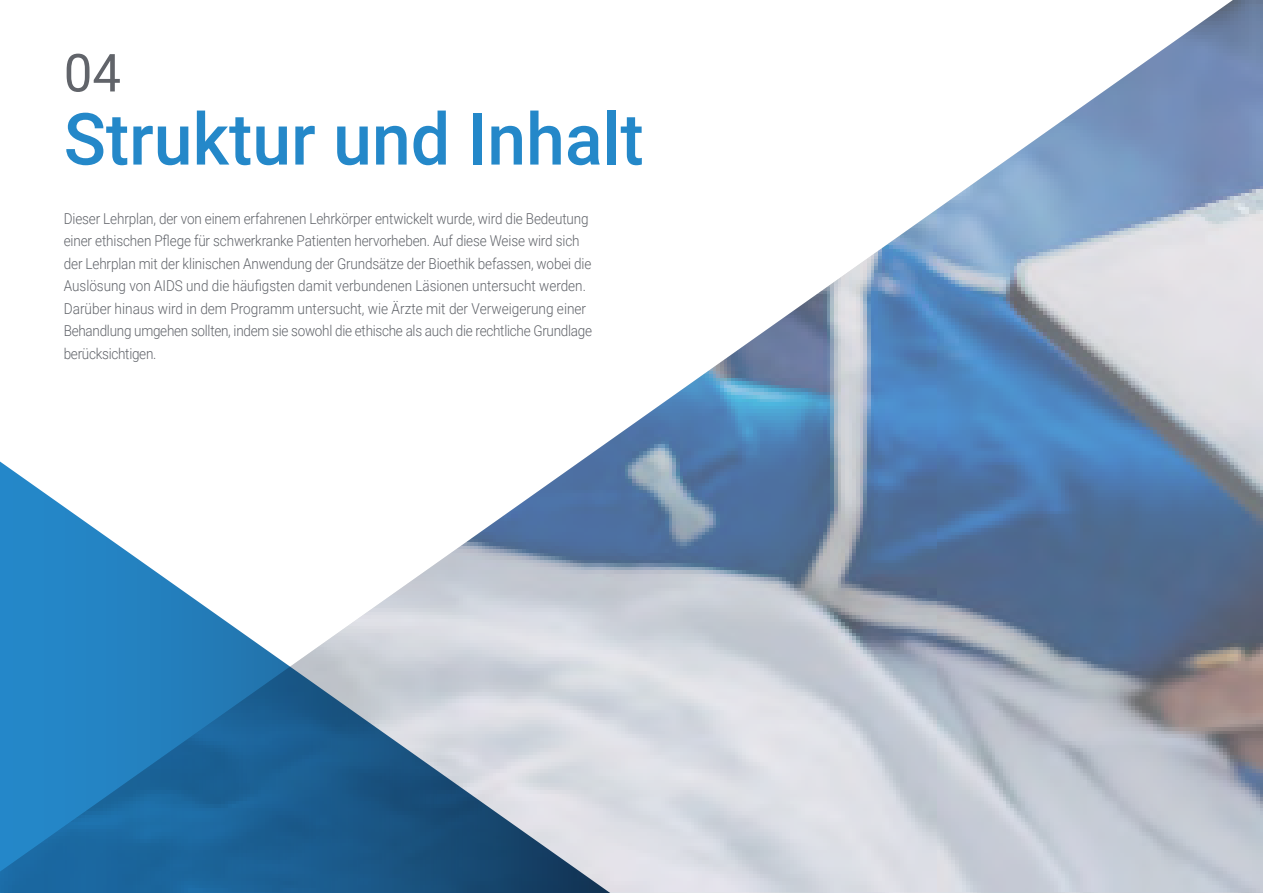
<style>
.page{position:relative;width:1263px;height:893px;background:#fff}
.page>*{position:absolute;margin:0;border:0;box-sizing:border-box;transform-origin:0 0}
.t1{font:500 72px "Roboto";color:#2488c9}
.t2{font:52.5px "Roboto";color:#61646a}
.t3{font:300 15px/22.5px "Roboto";letter-spacing:-.01em;color:#61646a;scale:.9 1}
</style>
<div class="page">
<img style="left:602px;top:0;width:661px;height:893px">
<svg style="left:0;top:446px;width:640px;height:447px"></svg>
<h2 class="t2" style="left:64px;top:36px;width:59px">04</h2>
<h1 class="t1" style="left:64px;top:89px;width:581px">Struktur und Inhalt</h1>
<p class="t3" style="left:64px;top:207px;width:588px">Dieser Lehrplan, der von einem erfahrenen Lehrkörper entwickelt wurde, wird die Bedeutung einer ethischen Pflege für schwerkranke Patienten hervorheben. Auf diese Weise wird sich der Lehrplan mit der klinischen Anwendung der Grundsätze der Bioethik befassen, wobei die Auslösung von AIDS und die häufigsten damit verbundenen Läsionen untersucht werden.<br>Darüber hinaus wird in dem Programm untersucht, wie Ärzte mit der Verweigerung einer Behandlung umgehen sollten, indem sie sowohl die ethische als auch die rechtliche Grundlage berücksichtigen.</p>
</div>
